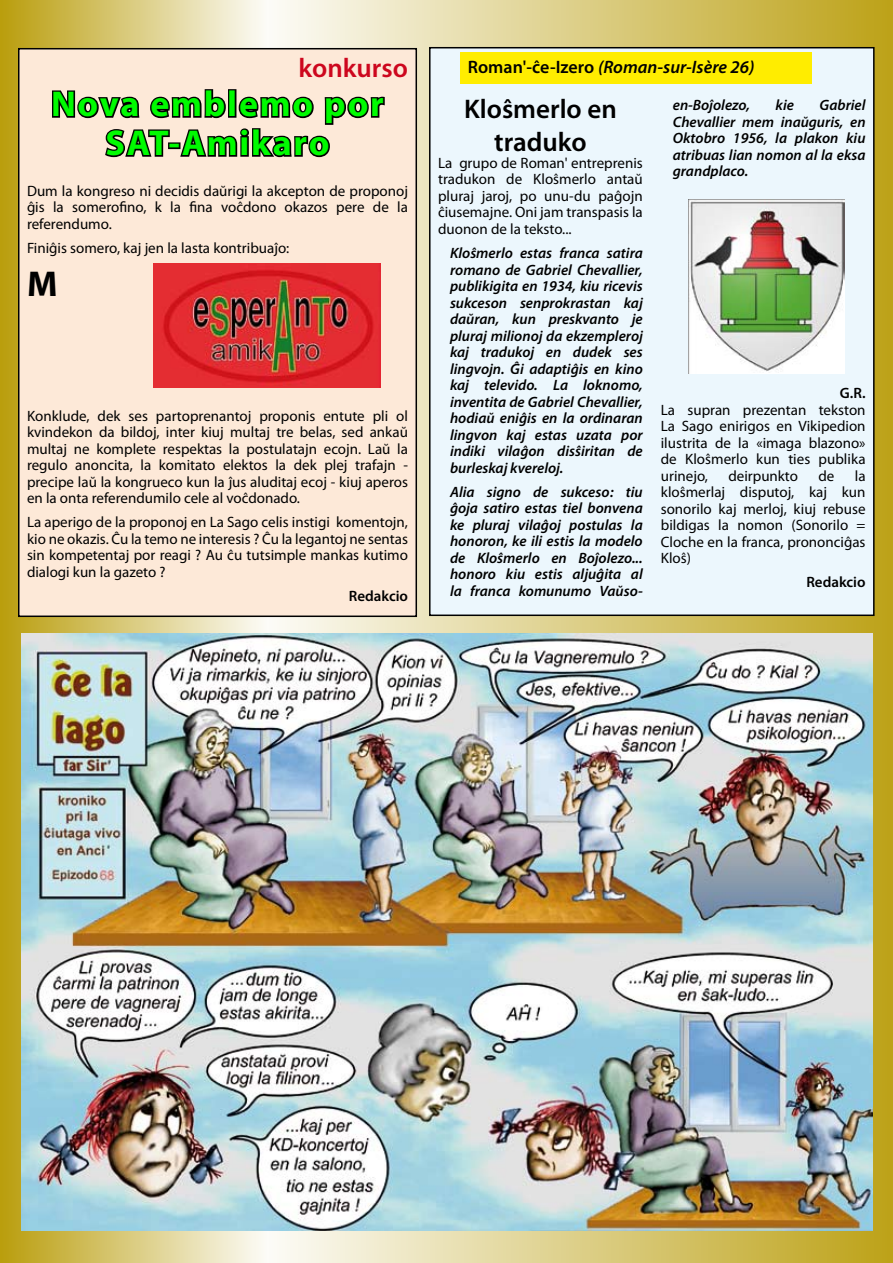
<style>
.page{position:relative;width:893px;height:1263px;background:#fff}
.page>*{position:absolute;margin:0;border:0;box-sizing:border-box;transform-origin:0 0}
.t1{font:700 36px/39px "Myriad Pro";letter-spacing:.05em;color:#00fb00;text-align:center}
.t2{font:700 36px "Myriad Pro";color:#000}
.t3{font:600 27px/33px "Myriad Pro";color:#000;text-align:center}
.t4{font:600 27px "Myriad Pro";color:#cd071e}
.t5{font:italic 600 18px "Myriad Pro";color:#000}
.t6{font:15px/16.5px "Myriad Pro";color:#000;text-align:justify}
.t7{font:italic 600 15px/16.5px "Myriad Pro";color:#000;text-align:justify}
.t8{font:600 15px "Myriad Pro";color:#000}
.s1{font-style:normal}
</style>
<div class="page">
<div style="left:268px;top:0;width:625px;height:1263px;background:linear-gradient(to right,#fdfcf6,#bba21a)"></div>
<div style="left:0;top:0;width:267px;height:1263px;background:linear-gradient(to right,#ba9e0d,#fcfbf6)"></div>
<div style="left:430px;top:48px;width:444px;height:567px;background:#ecf7fd"></div>
<div style="left:429px;top:47px;width:445px;height:569px;border:2px solid #000"></div>
<div style="left:460px;top:52px;width:352px;height:32px;background:#ffed00"></div>
<img style="left:689px;top:200px;width:156px;height:173px">
<div style="left:19px;top:49px;width:397px;height:567px;background:#fde9d8"></div>
<svg style="left:50px;top:45px;width:336px;height:113px"></svg>
<div style="left:18px;top:48px;width:399px;height:569px;border:2px solid #000"></div>
<img style="left:153px;top:264px;width:227px;height:123px">
<img style="left:21px;top:633px;width:851px;height:598px">
<h2 class="t4" style="left:299px;top:51px;width:111px">konkurso</h2>
<p class="t5" style="left:468px;top:56px;width:288px"><span class="s1">Roman'-ĉe-Izero</span> (Roman-sur-Isère 26)</p>
<h1 class="t1" style="left:51px;top:83px;width:334px">Nova emblemo por<br>SAT-Amikaro</h1>
<p class="t6" style="left:27px;top:182px;width:382px">Dum la kongreso ni decidis daŭrigi la akcepton de proponoj ĝis la somerofino, k la fina voĉdono okazos pere de la referendumo.</p>
<p class="t6" style="left:27px;top:239px;width:264px">Finiĝis somero, kaj jen la lasta kontribuaĵo:</p>
<h1 class="t2" style="left:27px;top:261px;width:32px">M</h1>
<h2 class="t3" style="left:464px;top:92px;width:154px">Kloŝmerlo en traduko</h2>
<p class="t6" style="left:438px;top:154px;width:206px">La grupo de Roman' entreprenis tradukon de Kloŝmerlo antaŭ pluraj jaroj, po unu-du paĝojn ĉiusemajne. Oni jam transpasis la duonon de la teksto...</p>
<p class="t7" style="left:450px;top:244px;width:194px">Kloŝmerlo estas franca satira romano de Gabriel Chevallier, publikigita en 1934, kiu ricevis sukceson senprokrastan kaj daŭran, kun preskvanto je pluraj milionoj da ekzempleroj kaj tradukoj en dudek ses lingvojn. Ĝi adaptiĝis en kino kaj televido. La loknomo, inventita de Gabriel Chevallier, hodiaŭ eniĝis en la ordinaran lingvon kaj estas uzata por indiki vilaĝon disŝiritan de burleskaj kvereloj.</p>
<p class="t7" style="left:450px;top:483px;width:194px">Alia signo de sukceso: tiu ĝoja satiro estas tiel bonvena ke pluraj vilaĝoj postulas la honoron, ke ili estis la modelo de Kloŝmerlo en Boĵolezo... honoro kiu estis aljuĝita al la franca komunumo Vaŭso-</p>
<p class="t7" style="left:673px;top:97px;width:194px;text-indent:147px">Gabriel Chevallier mem inaŭguris, en Oktobro 1956, la plakon kiu atribuas lian nomon al la eksa grandplaco.</p>
<p class="t7" style="left:673px;top:97px;width:79px">en-Boĵolezo,</p>
<p class="t7" style="left:776px;top:97px;width:20px">kie</p>
<p class="t8" style="left:840px;top:384px;width:27px">G.R.</p>
<p class="t6" style="left:661px;top:401px;width:206px">La supran prezentan tekston La Sago enirigos en Vikipedion ilustrita de la «imaga blazono» de Kloŝmerlo kun ties publika urinejo,</p>
<p class="t6" style="left:27px;top:407px;width:383px">Konklude, dek ses partoprenantoj proponis entute pli ol kvindekon da bildoj, inter kiuj multaj tre belas, sed ankaŭ multaj ne komplete respektas la postulatajn ecojn. Laŭ la regulo anoncita, la komitato elektos la dek plej trafajn - precipe laŭ la kongrueco kun la ĵus aluditaj ecoj - kiuj aperos en la onta referendumilo cele al voĉdonado.</p>
<p class="t6" style="left:27px;top:514px;width:383px">La aperigo de la proponoj en La Sago celis instigi komentojn, kio ne okazis. Ĉu la temo ne interesis ? Ĉu la legantoj ne sentas sin kompetentaj por reagi ? Au ĉu tutsimple mankas kutimo dialogi kun la gazeto ?</p>
<p class="t8" style="left:349px;top:586px;width:61px">Redakcio</p>
<p class="t6" style="left:661px;top:467px;width:206px;text-indent:194px">la kloŝmerlaj disputoj, kaj kun sonorilo kaj merloj, kiuj rebuse bildigas la nomon (Sonorilo = Cloche en la franca, prononciĝas Kloŝ)</p>
<p class="t8" style="left:806px;top:573px;width:61px">Redakcio</p>
<p class="t6" style="left:728px;top:467px;width:71px">deirpunkto</p>
<p class="t6" style="left:818px;top:467px;width:17px">de</p>
</div>
